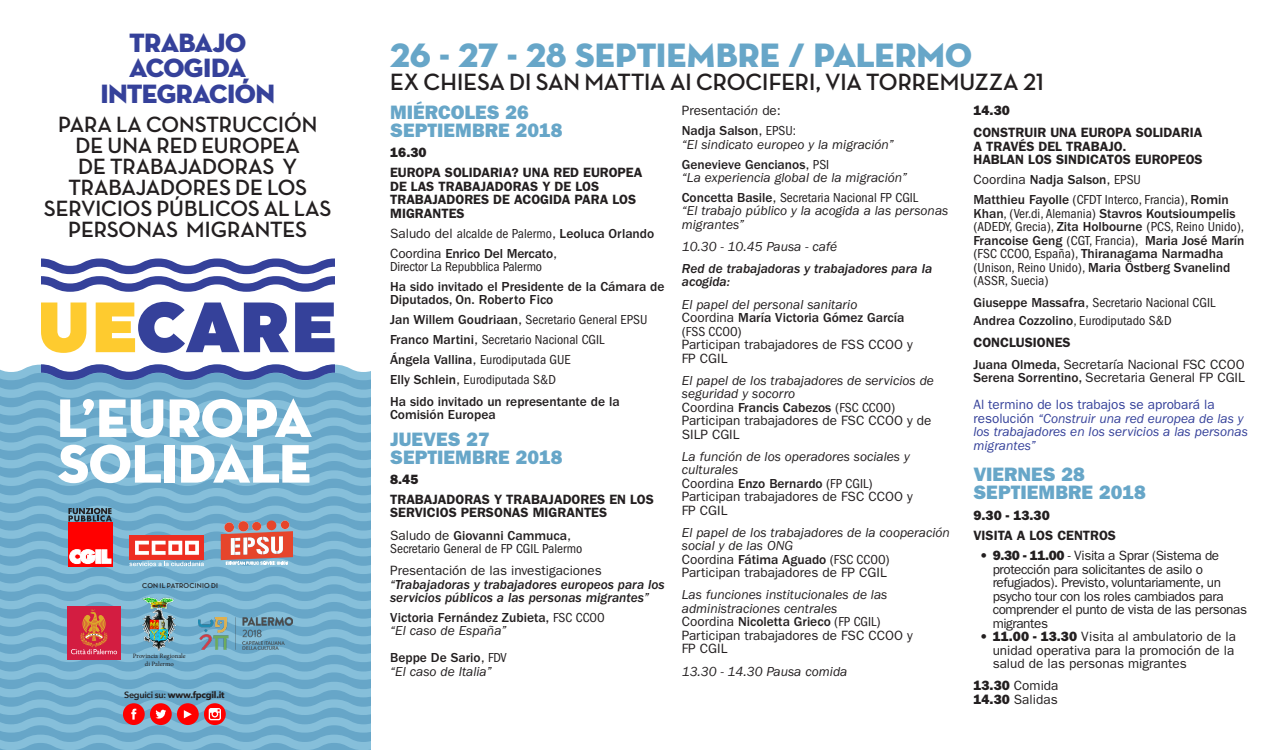
<style>
.page{position:relative;width:1275px;height:750px;background:#fff}
.page>*{position:absolute;margin:0;border:0;box-sizing:border-box;transform-origin:0 0}
.t1{font:55.2px "Neutra Disp Titling";letter-spacing:-.01em;color:#fff}
.t2{font:34.5px "Neutra Disp Titling";color:#67a6c8}
.t3{font:27px "Neutra Disp Titling";letter-spacing:-.025em;color:#35419a}
.t4{font:700 24px "Neutra Disp";letter-spacing:-.01em;color:#231f20}
.t5{font:700 22.5px/21px "Neutra Disp";letter-spacing:-.005em;color:#231f20;text-align:center}
.t6{font:19.5px "ITC Franklin Gothic Std Hvy";color:#67a6c8}
.t7{font:condensed 13.5px/13.5px "ITC Franklin Gothic Std";color:#231f20}
.t8{font:italic 13.5px/13.5px "ITC Franklin Gothic Std";color:#231f20}
.t9{font:13.5px/13.5px "ITC Franklin Gothic Std";color:#231f20}
.t10{font:500 13.5px/13.5px "ITC Franklin Gothic Std";color:#231f20}
.t11{font:600 13.5px/13.5px "ITC Franklin Gothic Std";color:#231f20}
.t12{font:13.5px/13.5px "ITC Franklin Gothic Std";letter-spacing:-.03em;color:#231f20}
.t13{font:13.5px/13.5px "ITC Franklin Gothic Std Med It";color:#231f20}
.t14{font:italic 13.5px/13.5px "ITC Franklin Gothic Std";color:#35419a}
.t15{font:13.5px "ITC Franklin Gothic Std Hvy";color:#231f20}
.t16{font:700 9px "Avenir Next";letter-spacing:-.03em;color:#231f20}
.t17{font:700 7.2px "Neutra Disp";letter-spacing:.025em;color:#231f20}
.t18{font:6.6px "Minion Pro";color:#231f20}
.s1{font-weight:600}
.s2{font-stretch:normal}
.s3{font-weight:500;font-stretch:normal}
.s4{font-weight:400;font-stretch:condensed}
.s5{font-weight:400}
.s6{font-style:italic}
.s7{font-weight:500;font-style:normal}
.s8{font-style:normal}
.s9{font-style:normal;font-stretch:condensed}
.s10{font-weight:500}
.s11{font-family:"ITC Franklin Gothic Std Hvy"}
</style>
<div class="page">
<svg style="left:41px;top:258px;width:294px;height:34px"></svg>
<svg style="left:41px;top:302px;width:294px;height:51px"></svg>
<svg style="left:0;top:364px;width:370px;height:386px"></svg>
<p class="t3" style="left:129px;top:26px;width:118px">TRABAJO</p>
<p class="t3" style="left:129px;top:51px;width:118px">ACOGIDA</p>
<p class="t3" style="left:100px;top:77px;width:176px">INTEGRACIÓN</p>
<p class="t5" style="left:44px;top:114px;width:289px">PARA LA CONSTRUCCIÓN<br>DE UNA RED EUROPEA<br>DE TRABAJADORAS Y<br>TRABAJADORES DE LOS<br>SERVICIOS PÚBLICOS AL LAS<br>PERSONAS MIGRANTES</p>
<p class="t1" style="left:57px;top:384px;width:257px">L’EUROPA</p>
<p class="t1" style="left:58px;top:429px;width:255px">SOLIDALE</p>
<p class="t17" style="left:142px;top:582px;width:77px">CON IL PATROCINIO DI</p>
<p class="t18" style="left:133px;top:651px;width:54px">Provincia Regionale</p>
<p class="t18" style="left:145px;top:659px;width:30px">di Palermo</p>
<p class="t16" style="left:124px;top:687px;width:102px"><span class="s1">Seguici su:</span> www.fpcgil.it</p>
<p class="t2" style="left:390px;top:34px;width:584px">26 - 27 - 28 SEPTIEMBRE / PALERMO</p>
<p class="t4" style="left:390px;top:68px;width:655px">EX CHIESA DI SAN MATTIA AI CROCIFERI, VIA TORREMUZZA 21</p>
<p class="t6" style="left:390px;top:101px;width:140px">MIÉRCOLES 26</p>
<p class="t6" style="left:390px;top:119px;width:174px">SEPTIEMBRE 2018</p>
<p class="t15" style="left:390px;top:145px;width:38px">16.30</p>
<p class="t11" style="left:390px;top:166px;width:254px">EUROPA SOLIDARIA? UNA RED EUROPEA<br>DE LAS TRABAJADORAS Y DE LOS<br>TRABAJADORES DE ACOGIDA PARA LOS<br>MIGRANTES</p>
<p class="t7" style="left:390px;top:227px;width:266px"><span class="s2">Saludo del</span> alcalde de Palermo<span class="s2">,</span> <span class="s3">Leoluca Orlando</span></p>
<p class="t7" style="left:390px;top:246px;width:169px"><span class="s2">Coordina</span> <span class="s3">Enrico Del Mercato</span><span class="s2">,<br></span>Director La Repubblica Palermo</p>
<p class="t10" style="left:390px;top:280px;width:276px">Ha sido invitado el Presidente de la Cámara de<br>Diputados, On. Roberto Fico</p>
<p class="t7" style="left:390px;top:313px;width:259px"><span class="s3">Jan Willem Goudriaan</span><span class="s2">,</span> Secretario General EPSU</p>
<p class="t7" style="left:390px;top:330px;width:216px;line-height:19.5px"><span class="s3">Franco Martini</span><span class="s2">,</span> Secretario Nacional CGIL<br><span class="s3">Ángela Vallina</span><span class="s2">,</span> Eurodiputada GUE</p>
<p class="t7" style="left:390px;top:373px;width:167px"><span class="s3">Elly Schlein</span><span class="s2">,</span> Eurodiputada S&amp;D</p>
<p class="t10" style="left:390px;top:395px;width:231px">Ha sido invitado un representante de la<br>Comisión Europea</p>
<p class="t6" style="left:390px;top:428px;width:101px">JUEVES 27</p>
<p class="t6" style="left:390px;top:446px;width:174px">SEPTIEMBRE 2018</p>
<p class="t15" style="left:390px;top:472px;width:30px">8.45</p>
<p class="t11" style="left:390px;top:493px;width:265px">TRABAJADORAS Y TRABAJADORES EN LOS<br>SERVICIOS PERSONAS MIGRANTES</p>
<p class="t7" style="left:390px;top:528px;width:194px"><span class="s2">Saludo de</span> <span class="s3">Giovanni Cammuca</span><span class="s2">,<br></span>Secretario General de FP CGIL Palermo</p>
<p class="t9" style="left:390px;top:564px;width:213px">Presentación de las investigaciones</p>
<p class="t13" style="left:390px;top:577px;width:276px">“Trabajadoras y trabajadores europeos para los servicios públicos a las personas migrantes”</p>
<p class="t10" style="left:390px;top:611px;width:216px">Victoria Fernández Zubieta, <span class="s4">FSC CCOO</span></p>
<p class="t8" style="left:390px;top:624px;width:118px">“El caso de España”</p>
<p class="t10" style="left:390px;top:651px;width:118px">Beppe De Sario<span class="s5">,</span> <span class="s4">FDV</span></p>
<p class="t8" style="left:390px;top:665px;width:103px">“El caso de Italia”</p>
<p class="t9" style="left:682px;top:104px;width:101px">Presentaci<span class="s6">ón</span> de:</p>
<p class="t10" style="left:682px;top:124px;width:116px">Nadja Salson<span class="s5">,</span> <span class="s4">EPSU:</span></p>
<p class="t8" style="left:682px;top:138px;width:214px">“El sindicato europeo y la migración”</p>
<p class="t10" style="left:682px;top:158px;width:149px">Genevieve Gencianos<span class="s5">,</span> <span class="s4">PSI</span></p>
<p class="t8" style="left:682px;top:171px;width:227px">“La experiencia global de la migración”</p>
<p class="t8" style="left:682px;top:191px;width:268px"><span class="s7">Concetta Basile</span><span class="s8">,</span> <span class="s9">Secretaria Nacional FP CGIL<br></span>“El trabajo público y la acogida a las personas migrantes”</p>
<p class="t8" style="left:682px;top:240px;width:157px">10.30 - 10.45 Pausa - café</p>
<p class="t13" style="left:682px;top:262px;width:252px">Red de trabajadoras y trabajadores para la acogida:</p>
<p class="t8" style="left:682px;top:297px;width:177px">El papel del personal sanitario</p>
<p class="t10" style="left:682px;top:311px;width:224px"><span class="s5">Coordina</span> María Victoria Gómez García</p>
<p class="t7" style="left:682px;top:324px;width:61px">(FSS CCOO)</p>
<p class="t9" style="left:682px;top:338px;width:232px">Participan trabajadores de FSS CCOO y</p>
<p class="t9" style="left:682px;top:351px;width:47px">FP CGIL</p>
<p class="t8" style="left:682px;top:373px;width:254px">El papel de los trabajadores de servicios de seguridad y socorro</p>
<p class="t10" style="left:682px;top:400px;width:215px"><span class="s5">Coordina</span> Francis Cabezos <span class="s4">(FSC CCOO)</span></p>
<p class="t9" style="left:682px;top:414px;width:251px">Participan trabajadores de FSC CCOO y de<br>SILP CGIL</p>
<p class="t8" style="left:682px;top:449px;width:230px">La función de los operadores sociales y culturales</p>
<p class="t10" style="left:682px;top:476px;width:192px"><span class="s5">Coordina</span> Enzo Bernardo <span class="s4">(FP CGIL)</span></p>
<p class="t9" style="left:682px;top:490px;width:232px">Participan trabajadores de FSC CCOO y</p>
<p class="t9" style="left:682px;top:503px;width:47px">FP CGIL</p>
<p class="t8" style="left:682px;top:525px;width:270px">El papel de los trabajadores de la cooperación social y de las ONG</p>
<p class="t10" style="left:682px;top:552px;width:209px"><span class="s5">Coordina</span> Fátima Aguado <span class="s4">(FSC CCOO)</span></p>
<p class="t9" style="left:682px;top:566px;width:206px">Participan trabajadores de FP CGIL</p>
<p class="t8" style="left:682px;top:588px;width:207px">Las funciones institucionales de las administraciones centrales</p>
<p class="t10" style="left:682px;top:615px;width:200px"><span class="s5">Coordina</span> Nicoletta Grieco <span class="s4">(FP CGIL)</span></p>
<p class="t9" style="left:682px;top:628px;width:232px">Participan trabajadores de FSC CCOO y</p>
<p class="t9" style="left:682px;top:642px;width:47px">FP CGIL</p>
<p class="t8" style="left:682px;top:664px;width:167px">13.30 - 14.30 Pausa comida</p>
<p class="t15" style="left:973px;top:103px;width:38px">14.30</p>
<p class="t11" style="left:973px;top:126px;width:231px">CONSTRUIR UNA EUROPA SOLIDARIA<br>A TRAVÉS DEL TRABAJO.<br>HABLAN LOS SINDICATOS EUROPEOS</p>
<p class="t10" style="left:973px;top:173px;width:169px"><span class="s5">Coordina</span> Nadja Salson<span class="s5">,</span> <span class="s4">EPSU</span></p>
<p class="t7" style="left:973px;top:193px;width:273px"><span class="s3">Matthieu Fayolle</span> (CFDT Interco, Francia), <span class="s3">Romin Khan</span>, (Ver.di, Alemania) <span class="s3">Stavros Koutsioumpelis </span>(ADEDY, Grecia), <span class="s3">Zita Holbourne</span> (PCS, Reino Unido), <span class="s3">Francoise Geng</span> (CGT, Francia), <span class="s3">Maria José Marín </span>(FSC CCOO, España), <span class="s3">Thiranagama Narmadha </span>(Unison, Reino Unido), <span class="s3">Maria Östberg Svanelind </span>(ASSR, Suecia)</p>
<p class="t7" style="left:973px;top:296px;width:243px"><span class="s3">Giuseppe Massafra</span><span class="s2">,</span> Secretario Nacional CGIL</p>
<p class="t7" style="left:973px;top:314px;width:200px"><span class="s3">Andrea Cozzolino</span>, Eurodiputado S&amp;D</p>
<p class="t11" style="left:973px;top:335px;width:99px">CONCLUSIONES</p>
<p class="t9" style="left:973px;top:358px;width:273px"><span class="s10">Juana Olmeda,</span> Secretaría Nacional FSC CCOO</p>
<p class="t9" style="left:973px;top:371px;width:273px"><span class="s10">Serena Sorrentino,</span> Secretaria General FP CGIL</p>
<p class="t14" style="left:973px;top:398px;width:276px"><span class="s8">Al termino de los trabajos se aprobará la resolución</span> “Construir una red europea de las y los trabajadores en los servicios a las personas migrantes”</p>
<p class="t6" style="left:973px;top:463px;width:113px">VIERNES 28</p>
<p class="t6" style="left:973px;top:481px;width:174px">SEPTIEMBRE 2018</p>
<p class="t15" style="left:973px;top:508px;width:78px">9.30 - 13.30</p>
<p class="t11" style="left:973px;top:529px;width:144px">VISITA A LOS CENTROS</p>
<p class="t12" style="left:993px;top:549px;width:256px;text-indent:-13px"><span class="s11">• 9.30 - 11.00</span> - Visita a Sprar (Sistema de protección para solicitantes de asilo o refugiados). Previsto, voluntariamente, un psycho tour con los roles cambiados para comprender el punto de vista de las personas migrantes</p>
<p class="t9" style="left:993px;top:630px;width:245px;text-indent:-13px"><span class="s11">• 11.00 - 13.30</span> Visita al ambulatorio de la unidad operativa para la promoción de la salud de las personas migrantes</p>
<p class="t9" style="left:973px;top:679px;width:87px"><span class="s11">13.30</span> Comida</p>
<p class="t9" style="left:973px;top:692px;width:86px"><span class="s11">14.30</span> Salidas</p>
</div>
